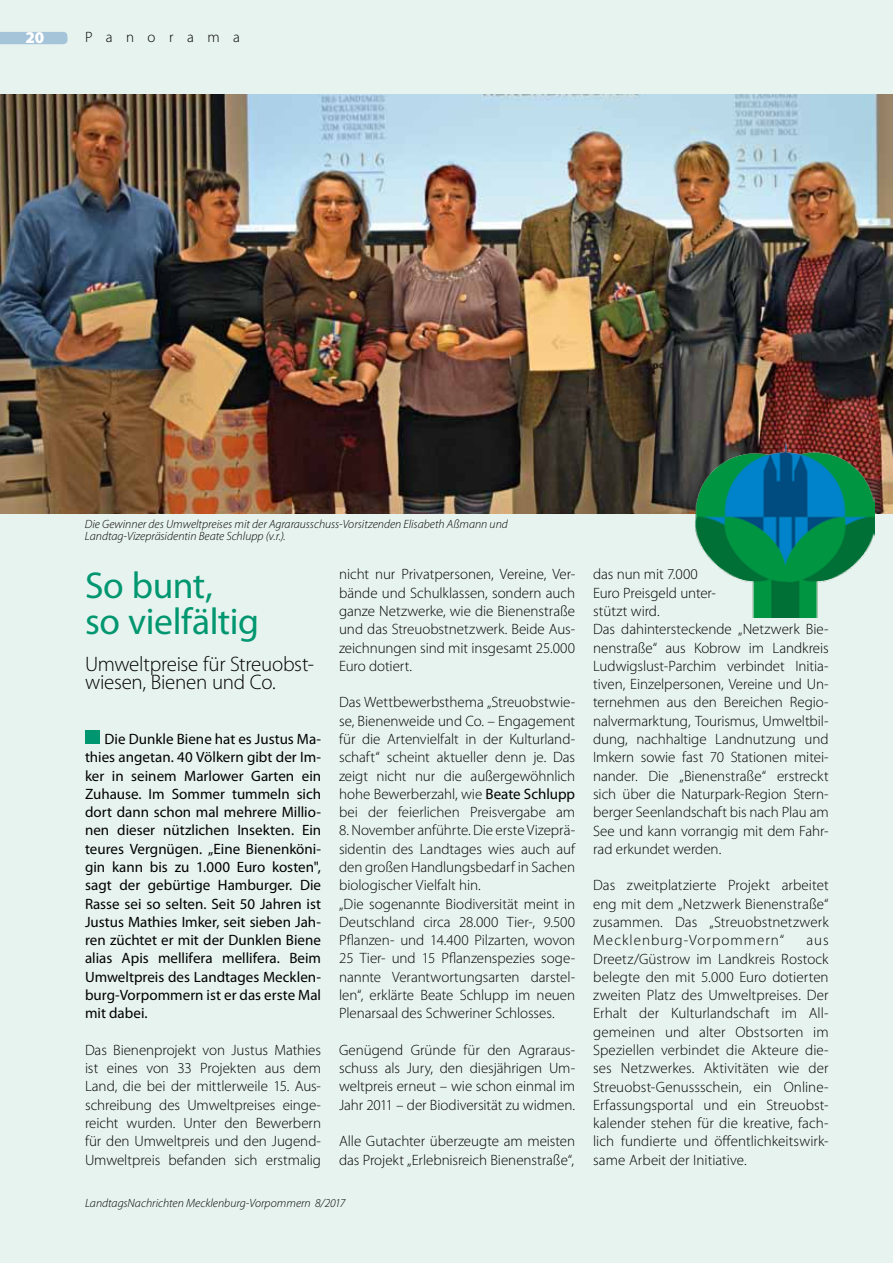
<style>
.page{position:relative;width:893px;height:1263px;background:#e7f3ef}
.page>*{position:absolute;margin:0;border:0;box-sizing:border-box;transform-origin:0 0}
.t1{font:37.5px/36.6px "Myriad Pro";letter-spacing:-.01em;color:#009770}
.t2{font:300 21px/18.3px "Myriad Pro";letter-spacing:-.015em;color:#000}
.t3{font:900 16.5px "Myriad Pro";color:#fff}
.t4{font:300 15px/18.3px "Myriad Pro";letter-spacing:-.005em;color:#000;text-align:justify}
.t5{font:15px/18.3px "Myriad Pro";color:#000;text-align:justify}
.t6{font:300 15px "Myriad Pro";letter-spacing:.895em;color:#000}
.t7{font:italic 300 12px/12px "Myriad Pro";color:#000}
.s1{font-weight:400}
</style>
<div class="page">
<div style="left:85px;top:731px;width:14px;height:13px;background:#009770"></div>
<img style="left:0;top:94px;width:893px;height:419px">
<img style="left:692px;top:434px;width:182px;height:184px">
<svg style="left:0;top:32px;width:68px;height:12px"></svg>
<p class="t3" style="left:26px;top:27px;width:20px">20</p>
<p class="t6" style="left:85px;top:28px;width:156px">Panorama</p>
<p class="t7" style="left:85px;top:517px;width:425px">Die Gewinner des Umweltpreises mit der Agrarausschuss-Vorsitzenden Elisabeth Aßmann und<br>Landtag-Vizepräsidentin Beate Schlupp (v.r.).</p>
<h1 class="t1" style="left:85px;top:566px;width:176px">So bunt,<br>so vielfältig</h1>
<h2 class="t2" style="left:85px;top:654px;width:230px">Umweltpreise für Streuobst&shy;wiesen, Bienen und Co.</h2>
<p class="t5" style="left:85px;top:729px;width:238px;text-indent:20px">Die Dunkle Biene hat es Justus Ma&shy;thies angetan. 40 Völkern gibt der Im&shy;ker in seinem Marlower Garten ein Zuhause. Im Sommer tummeln sich dort dann schon mal mehrere Millio&shy;nen dieser nützlichen Insekten. Ein teures Vergnügen. „Eine Bienenköni&shy;gin kann bis zu 1.000 Euro kosten", sagt der gebürtige Hamburger. Die Rasse sei so selten. Seit 50 Jahren ist Justus Mathies Imker, seit sieben Jah&shy;ren züchtet er mit der Dunklen Biene alias Apis mellifera mellifera. Beim Umweltpreis des Landtages Mecklen&shy;burg-Vorpommern ist er das erste Mal mit dabei.</p>
<p class="t4" style="left:85px;top:1040px;width:238px">Das Bienenprojekt von Justus Mathies ist eines von 33 Projekten aus dem Land, die bei der mittlerweile 15. Aus&shy;schreibung des Umweltpreises einge&shy;reicht wurden. Unter den Bewerbern für den Umweltpreis und den Jugend-Umweltpreis befanden sich erstmalig</p>
<p class="t4" style="left:339px;top:565px;width:238px">nicht nur Privatpersonen, Vereine, Ver&shy;bände und Schulklassen, sondern auch ganze Netzwerke, wie die Bienenstraße und das Streuobstnetzwerk. Beide Aus&shy;zeichnungen sind mit insgesamt 25.000<br>Euro dotiert.</p>
<p class="t4" style="left:339px;top:693px;width:238px">Das Wettbewerbsthema „Streuobstwie&shy;se, Bienenweide und Co. – Engagement für die Artenvielfalt in der Kulturland&shy;schaft“ scheint aktueller denn je. Das zeigt nicht nur die außergewöhnlich hohe Bewerberzahl, wie <span class="s1">Beate Schlupp </span>bei der feierlichen Preisvergabe am</p>
<p class="t4" style="left:339px;top:821px;width:238px;text-align:left">8. November anführte. Die erste Vizeprä&shy;sidentin des Landtages wies auch auf den großen Handlungsbedarf in Sachen biologischer Vielfalt hin.<br>„Die sogenannte Biodiversität meint in Deutschland circa 28.000 Tier-, 9.500<br>Pflanzen- und 14.400 Pilzarten, wovon 25 Tier- und 15 Pflanzenspezies soge&shy;nannte Verantwortungsarten darstel&shy;len“, erklärte Beate Schlupp im neuen Plenarsaal des Schweriner Schlosses.</p>
<p class="t4" style="left:339px;top:1040px;width:238px">Genügend Gründe für den Agraraus&shy;schuss als Jury, den diesjährigen Um&shy;weltpreis erneut – wie schon einmal im Jahr 2011 – der Biodiversität zu widmen.</p>
<p class="t4" style="left:339px;top:1132px;width:238px">Alle Gutachter überzeugte am meisten das Projekt „Erlebnisreich Bienenstraße“,</p>
<p class="t7" style="left:85px;top:1197px;width:262px">LandtagsNachrichten Mecklenburg-Vorpommern 8/2017</p>
<p class="t4" style="left:593px;top:565px;width:237px;text-align:left">das nun mit 7.000<br>Euro Preisgeld unter-<br>stützt wird.<br>Das dahintersteckende „Netzwerk Bie&shy;nenstraße“ aus Kobrow im Landkreis Ludwigslust-Parchim verbindet Initia&shy;tiven, Einzelpersonen, Vereine und Un&shy;ternehmen aus den Bereichen Regio&shy;nalvermarktung, Tourismus, Umweltbil&shy;dung, nachhaltige Landnutzung und Imkern sowie fast 70 Stationen mitei&shy;nander. Die „Bienenstraße“ erstreckt sich über die Naturpark-Region Stern&shy;berger Seenlandschaft bis nach Plau am See und kann vorrangig mit dem Fahr&shy;rad erkundet werden.</p>
<p class="t4" style="left:593px;top:876px;width:237px">Das zweitplatzierte Projekt arbeitet eng mit dem „Netzwerk Bienenstraße“ zusammen. Das „Streuobstnetzwerk Mecklenburg-Vorpommern“</p>
<p class="t4" style="left:593px;top:931px;width:237px;text-indent:213px">aus Dreetz/Güstrow im Landkreis Rostock belegte den mit 5.000 Euro dotierten zweiten Platz des Umweltpreises. Der Erhalt der Kulturlandschaft im All&shy;gemeinen und alter Obstsorten im Speziellen verbindet die Akteure die&shy;ses Netzwerkes. Aktivitäten wie der Streuobst-Genussschein, ein Online-Erfassungsportal und ein Streuobst&shy;kalender stehen für die kreative, fach&shy;lich fundierte und öffentlichkeitswirk&shy;same Arbeit der Initiative.</p>
</div>
